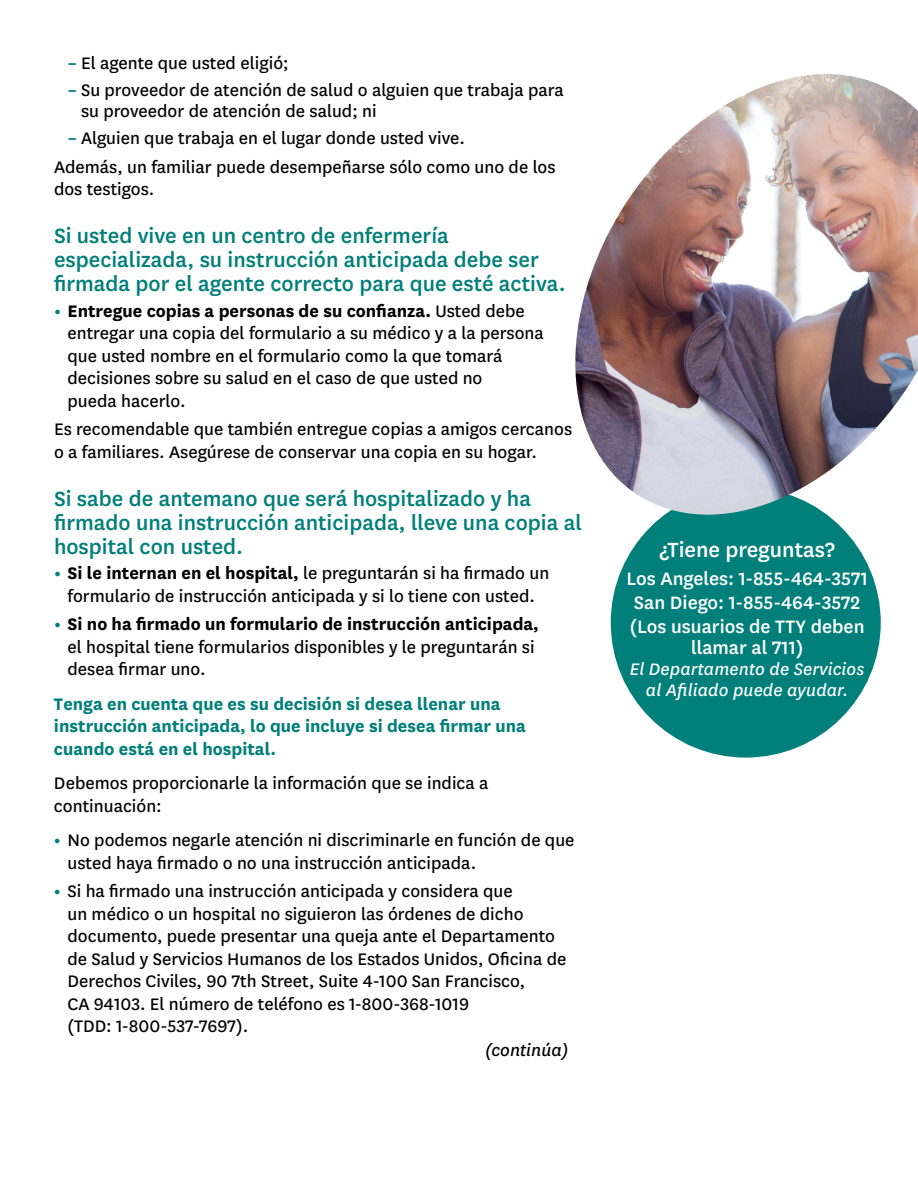
<style>
.page{position:relative;width:918px;height:1188px;background:#fff}
.page>*{position:absolute;margin:0;border:0;box-sizing:border-box;transform-origin:0 0}
.t1{font:500 24px/24px "Centene Sans";color:#007f7b}
.t2{font:500 24px "Centene Sans";color:#fff}
.t3{font:500 21px/21px "Centene Sans";color:#fff;text-align:center}
.t4{font:19.5px/22.5px "Centene Sans";color:#000}
.t5{font:700 19.5px/22.5px "Centene Sans";color:#007f7b}
.t6{font:italic 19.5px/21px "Centene Sans";letter-spacing:.005em;color:#fff;text-align:center}
.t7{font:italic 19.5px "Centene Sans";color:#000}
.s1{font-weight:700;color:#007f7b}
.s2{font-weight:700}
</style>
<div class="page">
<div style="left:611px;top:488px;width:270px;height:270px;background:#007f7b;border-radius:50%"></div>
<img style="left:575px;top:74px;width:343px;height:448px">
<p class="t4" style="left:68px;top:50px;width:223px"><span class="s1">–</span> El agente que usted eligió;</p>
<p class="t4" style="left:81px;top:78px;width:484px;line-height:21px;text-indent:-13px"><span class="s1">–</span> Su proveedor de atención de salud o alguien que trabaja para su proveedor de atención de salud; ni</p>
<p class="t4" style="left:68px;top:126px;width:399px"><span class="s1">–</span> Alguien que trabaja en el lugar donde usted vive.</p>
<p class="t4" style="left:54px;top:155px;width:503px">Además, un familiar puede desempeñarse sólo como uno de los dos testigos.</p>
<h2 class="t1" style="left:54px;top:223px;width:513px">Si usted vive en un centro de enfermería especializada, su instrucción anticipada debe ser firmada por el agente correcto para que esté activa.</h2>
<p class="t4" style="left:67px;top:299px;width:478px;text-indent:-13px"><span class="s1">•</span> <span class="s2">Entregue copias a personas de su confianza.</span> Usted debe entregar una copia del formulario a su médico y a la persona que usted nombre en el formulario como la que tomará decisiones sobre su salud en el caso de que usted no<br>pueda hacerlo.</p>
<p class="t4" style="left:54px;top:417px;width:520px">Es recomendable que también entregue copias a amigos cercanos o a familiares. Asegúrese de conservar una copia en su hogar.</p>
<h2 class="t1" style="left:54px;top:485px;width:529px">Si sabe de antemano que será hospitalizado y ha firmado una instrucción anticipada, lleve una copia al hospital con usted.</h2>
<p class="t4" style="left:54px;top:561px;width:497px;text-align:center"><span class="s1">•</span> <span class="s2">Si le internan en el hospital,</span> le preguntarán si ha firmado un formulario de instrucción anticipada y si lo tiene con usted.</p>
<p class="t4" style="left:67px;top:612px;width:473px;text-indent:-13px"><span class="s1">•</span> <span class="s2">Si no ha firmado un formulario de instrucción anticipada, </span>el hospital tiene formularios disponibles y le preguntarán si desea firmar uno.</p>
<p class="t5" style="left:54px;top:691px;width:474px">Tenga en cuenta que es su decisión si desea llenar una instrucción anticipada, lo que incluye si desea firmar una cuando está en el hospital.</p>
<p class="t4" style="left:54px;top:771px;width:436px">Debemos proporcionarle la información que se indica a continuación:</p>
<p class="t4" style="left:67px;top:828px;width:509px;text-indent:-13px"><span class="s1">•</span> No podemos negarle atención ni discriminarle en función de que usted haya firmado o no una instrucción anticipada.</p>
<p class="t4" style="left:67px;top:879px;width:501px;text-indent:-13px"><span class="s1">•</span> Si ha firmado una instrucción anticipada y considera que<br>un médico o un hospital no siguieron las órdenes de dicho documento, puede presentar una queja ante el Departamento de Salud y Servicios Humanos de los Estados Unidos, Oficina de Derechos Civiles, 90 7th Street, Suite 4-100 San Francisco,<br>CA 94103. El número de teléfono es 1-800-368-1019<br>(TDD: 1-800-537-7697).</p>
<p class="t7" style="left:485px;top:1037px;width:85px">(continúa)</p>
<p class="t2" style="left:659px;top:533px;width:177px">¿Tiene preguntas?</p>
<p class="t3" style="left:626px;top:567px;width:243px">Los Angeles: 1-855-464-3571</p>
<p class="t3" style="left:634px;top:591px;width:228px">San Diego: 1-855-464-3572</p>
<p class="t3" style="left:630px;top:615px;width:236px">(Los usuarios de TTY deben llamar al 711)</p>
<p class="t6" style="left:630px;top:657px;width:236px">El Departamento de Servicios al Afiliado puede ayudar.</p>
</div>
